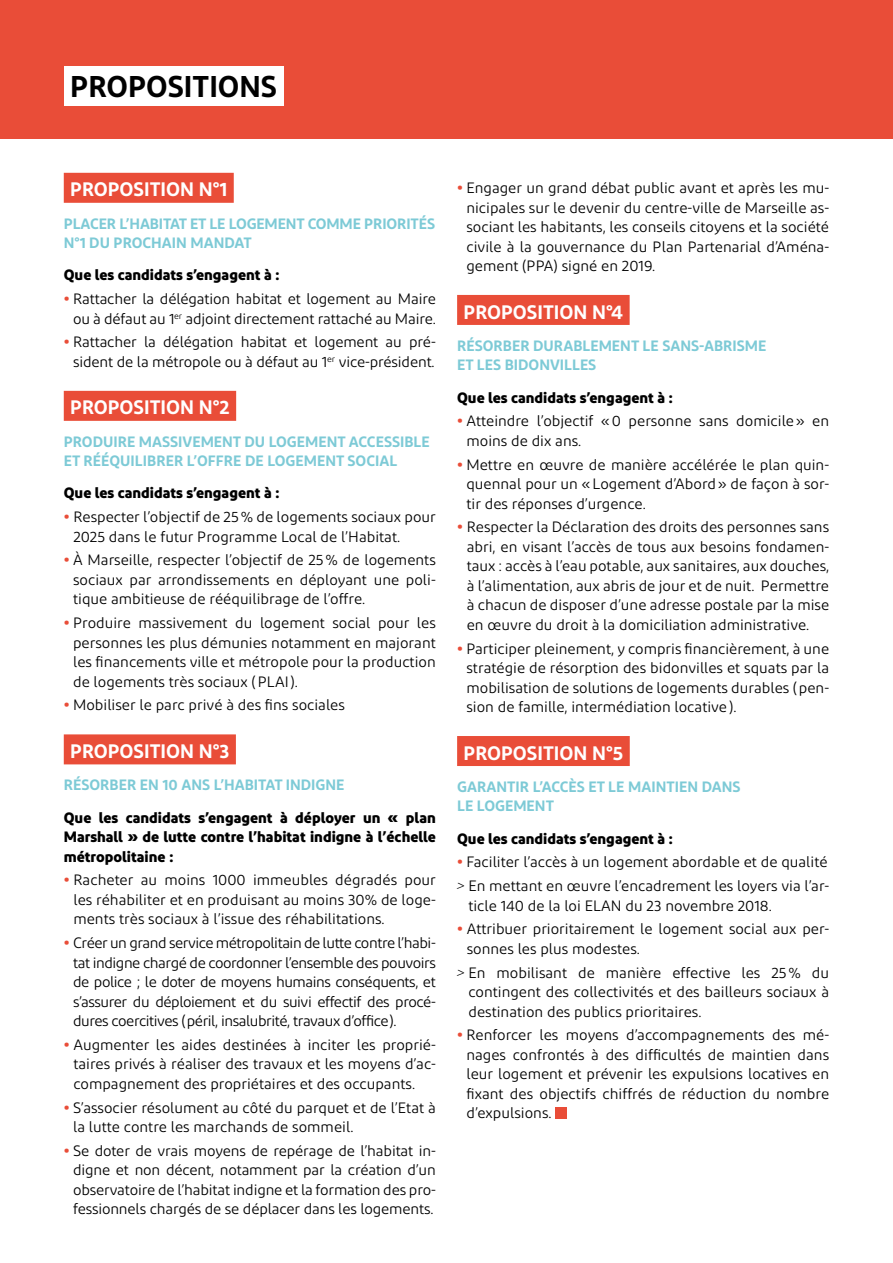
<style>
.page{position:relative;width:893px;height:1263px;background:#fff}
.page>*{position:absolute;margin:0;border:0;box-sizing:border-box;transform-origin:0 0}
.t1{font:600 30px "Diodrum";color:#000}
.t2{font:600 19.5px "Diodrum";color:#fff}
.t3{font:15px/19.5px "Diodrum";color:#000;text-align:justify}
.t4{font:600 15px/19.5px "Diodrum";color:#7dcad6}
.t5{font:700 15px/19.5px "Diodrum";color:#000;text-align:justify}
.s1{font-weight:700;color:#e94d38}
.s2{font-weight:300;font-style:italic}
</style>
<div class="page">
<div style="left:0;top:0;width:893px;height:139px;background:#e94d38"></div>
<div style="left:64px;top:173px;width:170px;height:30px;background:#e94d38"></div>
<div style="left:64px;top:391px;width:172px;height:30px;background:#e94d38"></div>
<div style="left:64px;top:734px;width:172px;height:30px;background:#e94d38"></div>
<div style="left:457px;top:295px;width:173px;height:30px;background:#e94d38"></div>
<div style="left:457px;top:736px;width:173px;height:30px;background:#e94d38"></div>
<div style="left:555px;top:1107px;width:12px;height:11px;background:#e94d38"></div>
<div style="left:64px;top:66px;width:219px;height:40px;background:#fff"></div>
<h1 class="t1" style="left:70px;top:67px;width:208px">PROPOSITIONS</h1>
<h2 class="t2" style="left:70px;top:177px;width:159px">PROPOSITION N°1</h2>
<p class="t4" style="left:64px;top:213px;width:373px">PLACER L’HABITAT ET LE LOGEMENT COMME PRIORITÉS<br>N°1 DU PROCHAIN MANDAT</p>
<p class="t5" style="left:64px;top:265px;width:218px">Que les candidats s’engagent à :</p>
<p class="t3" style="left:64px;top:289px;width:374px;text-align:right"><span class="s1">•</span> Rattacher la délégation habitat et logement au Maire ou à défaut au 1<sup>er</sup> adjoint directement rattaché au Maire.</p>
<p class="t3" style="left:64px;top:332px;width:374px;text-align:center"><span class="s1">•</span> Rattacher la délégation habitat et logement au pré&shy;sident de la métropole ou à défaut au 1<sup>er</sup> vice-président.</p>
<h2 class="t2" style="left:70px;top:395px;width:161px">PROPOSITION N°2</h2>
<p class="t4" style="left:64px;top:431px;width:367px">PRODUIRE MASSIVEMENT DU LOGEMENT ACCESSIBLE<br>ET RÉÉQUILIBRER L’OFFRE DE LOGEMENT SOCIAL</p>
<p class="t5" style="left:64px;top:483px;width:218px">Que les candidats s’engagent à :</p>
<p class="t3" style="left:73px;top:507px;width:364px;text-indent:-10px"><span class="s1">•</span> Respecter l’objectif de 25% de logements sociaux pour<br>2025 dans le futur Programme Local de l’Habitat.</p>
<p class="t3" style="left:73px;top:550px;width:364px;text-indent:-9px"><span class="s1">•</span> À Marseille, respecter l’objectif de 25% de logements sociaux par arrondissements en déployant une poli&shy;tique ambitieuse de rééquilibrage de l’offre.</p>
<p class="t3" style="left:73px;top:613px;width:364px;text-indent:-9px"><span class="s1">•</span> Produire massivement du logement social pour les personnes les plus démunies notamment en majorant les financements ville et métropole pour la production de logements très sociaux (PLAI).</p>
<p class="t3" style="left:64px;top:695px;width:283px"><span class="s1">•</span> Mobiliser le parc privé à des fins sociales</p>
<h2 class="t2" style="left:70px;top:739px;width:161px">PROPOSITION N°3</h2>
<p class="t4" style="left:64px;top:775px;width:282px">RÉSORBER EN 10 ANS L’HABITAT INDIGNE</p>
<p class="t5" style="left:64px;top:807px;width:374px">Que les candidats s’engagent à déployer un « plan Marshall » de lutte contre l’habitat indigne à l’échelle métropolitaine :</p>
<p class="t3" style="left:73px;top:870px;width:364px;text-indent:-10px"><span class="s1">•</span> Racheter au moins 1000 immeubles dégradés pour les réhabiliter et en produisant au moins 30% de loge&shy;ments très sociaux à l’issue des réhabilitations.</p>
<p class="t3" style="left:73px;top:933px;width:364px;text-indent:-9px"><span class="s1">•</span> Créer un grand service métropolitain de lutte contre l’habi&shy;tat indigne chargé de coordonner l’ensemble des pouvoirs de police ; le doter de moyens humains conséquents, et s’assurer du déploiement et du suivi effectif des procé&shy;dures coercitives (péril, insalubrité, travaux d’office).</p>
<p class="t3" style="left:73px;top:1034px;width:364px;text-indent:-10px"><span class="s1">•</span> Augmenter les aides destinées à inciter les proprié&shy;taires privés à réaliser des travaux et les moyens d’ac&shy;compagnement des propriétaires et des occupants.</p>
<p class="t3" style="left:73px;top:1097px;width:364px;text-indent:-9px"><span class="s1">•</span> S’associer résolument au côté du parquet et de l’Etat à la lutte contre les marchands de sommeil.</p>
<p class="t3" style="left:73px;top:1140px;width:364px;text-indent:-9px"><span class="s1">•</span> Se doter de vrais moyens de repérage de l’habitat in&shy;digne et non décent, notamment par la création d’un observatoire de l’habitat indigne et la formation des pro&shy;fessionnels chargés de se déplacer dans les logements.</p>
<p class="t3" style="left:466px;top:178px;width:364px;text-indent:-9px"><span class="s1">•</span> Engager un grand débat public avant et après les mu&shy;nicipales sur le devenir du centre-ville de Marseille as&shy;sociant les habitants, les conseils citoyens et la société civile à la gouvernance du Plan Partenarial d’Aména&shy;gement (PPA) signé en 2019.</p>
<h2 class="t2" style="left:463px;top:299px;width:161px">PROPOSITION N°4</h2>
<p class="t4" style="left:457px;top:335px;width:311px">RÉSORBER DURABLEMENT LE SANS-ABRISME<br>ET LES BIDONVILLES</p>
<p class="t5" style="left:457px;top:387px;width:218px">Que les candidats s’engagent à :</p>
<p class="t3" style="left:466px;top:411px;width:364px;text-indent:-9px"><span class="s1">•</span> Atteindre l’objectif «0 personne sans domicile» en moins de dix ans.</p>
<p class="t3" style="left:466px;top:454px;width:364px;text-indent:-9px"><span class="s1">•</span> Mettre en œuvre de manière accélérée le plan quin&shy;quennal pour un «Logement d’Abord» de façon à sor&shy;tir des réponses d’urgence.</p>
<p class="t3" style="left:467px;top:517px;width:364px;text-indent:-10px"><span class="s1">•</span> Respecter la Déclaration des droits des personnes sans abri, en visant l’accès de tous aux besoins fondamen&shy;taux : accès à l’eau potable, aux sanitaires, aux douches, à l’alimentation, aux abris de jour et de nuit. Permettre à chacun de disposer d’une adresse postale par la mise en œuvre du droit à la domiciliation administrative.</p>
<p class="t3" style="left:466px;top:638px;width:364px;text-indent:-9px"><span class="s1">•</span> Participer pleinement, y compris financièrement, à une stratégie de résorption des bidonvilles et squats par la mobilisation de solutions de logements durables (pen&shy;sion de famille, intermédiation locative).</p>
<h2 class="t2" style="left:463px;top:740px;width:161px">PROPOSITION N°5</h2>
<p class="t4" style="left:457px;top:776px;width:285px">GARANTIR L’ACCÈS ET LE MAINTIEN DANS<br>LE LOGEMENT</p>
<p class="t5" style="left:457px;top:828px;width:218px">Que les candidats s’engagent à :</p>
<p class="t3" style="left:457px;top:850px;width:374px;line-height:23.7px"><span class="s1">•</span> Faciliter l’accès à un logement abordable et de qualité <span class="s2">&gt;</span> En mettant en œuvre l’encadrement les loyers via l’ar-</p>
<p class="t3" style="left:468px;top:895px;width:305px">ticle 140 de la loi ELAN du 23 novembre 2018.</p>
<p class="t3" style="left:467px;top:919px;width:364px;text-indent:-10px"><span class="s1">•</span> Attribuer prioritairement le logement social aux per&shy;sonnes les plus modestes.</p>
<p class="t3" style="left:468px;top:962px;width:362px;text-indent:-11px"><span class="s2">&gt;</span> En mobilisant de manière effective les 25% du contingent des collectivités et des bailleurs sociaux à destination des publics prioritaires.</p>
<p class="t3" style="left:466px;top:1025px;width:364px;text-indent:-9px"><span class="s1">•</span> Renforcer les moyens d’accompagnements des mé&shy;nages confrontés à des difficultés de maintien dans leur logement et prévenir les expulsions locatives en fixant des objectifs chiffrés de réduction du nombre d’expulsions.</p>
</div>
